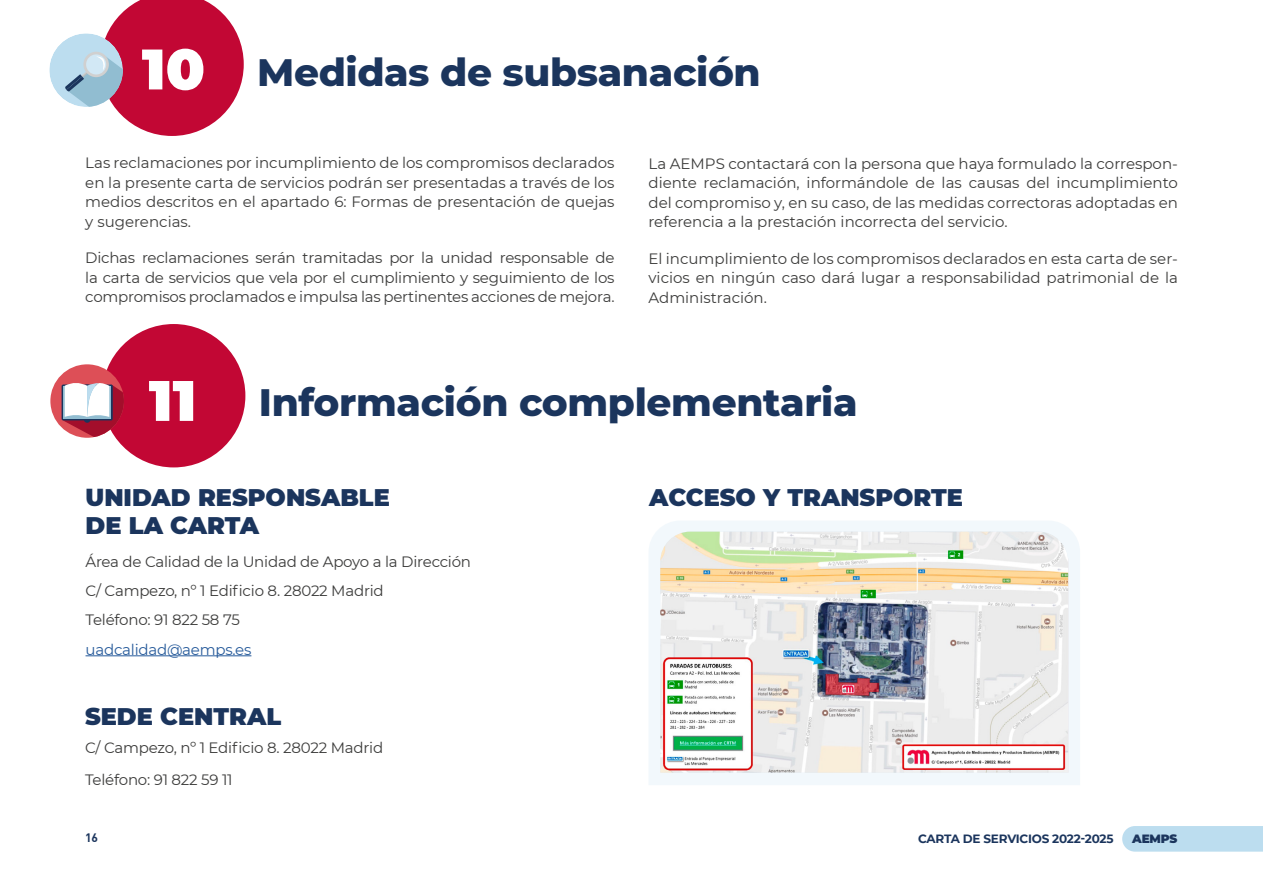
<style>
.page{position:relative;width:1263px;height:893px;background:#fff}
.page>*{position:absolute;margin:0;border:0;box-sizing:border-box;transform-origin:0 0}
.t1{font:900 57px "Montserrat";color:#fff}
.t2{font:800 39px "Montserrat";letter-spacing:-.01em;color:#1b355d}
.t3{font:900 24px "Montserrat";color:#1b355d}
.t4{font:15px/19.5px "Montserrat";letter-spacing:-.015em;color:#3c3c3b;text-align:justify}
.t5{font:15px "Montserrat";letter-spacing:-.015em;color:#275b9b}
.t6{font:700 12px "Montserrat";letter-spacing:-.02em;color:#1b355d}
.t7{font:900 12px "Montserrat";letter-spacing:-.02em;color:#1b355d}
.t8{font:700 12px "DIN";color:#1b355d}
.s1{font-weight:900;font-size:57px;color:#fff}
</style>
<div class="page">
<div style="left:1122px;top:826px;width:141px;height:26px;background:#bcddef"></div>
<hr style="left:86px;top:655px;width:165px;height:1px;background:#275b9b">
<div style="left:649px;top:521px;width:431px;height:264px;background:#f2f8fc"></div>
<div style="left:102px;top:324px;width:143px;height:143px;background:#c20734;border-radius:50%"></div>
<div style="left:49px;top:33px;width:74px;height:74px;background:#bcddef;border-radius:50%"></div>
<svg style="left:64px;top:0;width:180px;height:136px"></svg>
<div style="left:50px;top:364px;width:74px;height:74px;background:#dd4f57;border-radius:50%"></div>
<div style="left:62px;top:384px;width:27px;height:36px;background:#1b355d;border-radius:2px"></div>
<svg style="left:63px;top:382px;width:61px;height:56px"></svg>
<img style="left:660px;top:532px;width:408px;height:241px">
<p class="t1" style="left:142px;top:26px;width:65px">10</p>
<p class="t2" style="left:257px;top:43px;width:505px">Medidas de subsanación</p>
<p class="t4" style="left:85px;top:153px;width:531px">Las reclamaciones por incumplimiento de los compromisos declarados en la presente carta de servicios podrán ser presentadas a través de los medios descritos en el apartado 6: Formas de presentación de quejas y sugerencias.</p>
<p class="t4" style="left:85px;top:248px;width:531px">Dichas reclamaciones serán tramitadas por la unidad responsable de la carta de servicios que vela por el cumplimiento y seguimiento de los compromisos proclamados e impulsa las pertinentes acciones de mejora.</p>
<p class="t4" style="left:648px;top:153px;width:531px">La AEMPS contactará con la persona que haya formulado la correspon&shy;diente reclamación, informándole de las causas del incumplimiento del compromiso y, en su caso, de las medidas correctoras adoptadas en referencia a la prestación incorrecta del servicio.</p>
<p class="t4" style="left:648px;top:248px;width:531px">El incumplimiento de los compromisos declarados en esta carta de ser&shy;vicios en ningún caso dará lugar a responsabilidad patrimonial de la Administración.</p>
<p class="t2" style="left:149px;top:374px;width:710px"><span class="s1">11</span> Información complementaria</p>
<p class="t3" style="left:86px;top:480px;width:306px">UNIDAD RESPONSABLE</p>
<p class="t3" style="left:86px;top:508px;width:175px">DE LA CARTA</p>
<p class="t4" style="left:86px;top:551px;width:387px">Área de Calidad de la Unidad de Apoyo a la Dirección</p>
<p class="t4" style="left:86px;top:581px;width:300px">C/ Campezo, nº 1 Edificio 8. 28022 Madrid</p>
<p class="t4" style="left:86px;top:610px;width:156px">Teléfono: 91 822 58 75</p>
<p class="t5" style="left:86px;top:639px;width:167px">uadcalidad@aemps.es</p>
<p class="t3" style="left:85px;top:698px;width:198px">SEDE CENTRAL</p>
<p class="t4" style="left:85px;top:737px;width:300px">C/ Campezo, nº 1 Edificio 8. 28022 Madrid</p>
<p class="t4" style="left:85px;top:770px;width:149px">Teléfono: 91 822 59 11</p>
<p class="t3" style="left:649px;top:480px;width:315px">ACCESO Y TRANSPORTE</p>
<p class="t8" style="left:85px;top:830px;width:15px">16</p>
<p class="t6" style="left:918px;top:830px;width:197px">CARTA DE SERVICIOS 2022-2025</p>
<p class="t7" style="left:1132px;top:830px;width:47px">AEMPS</p>
</div>
